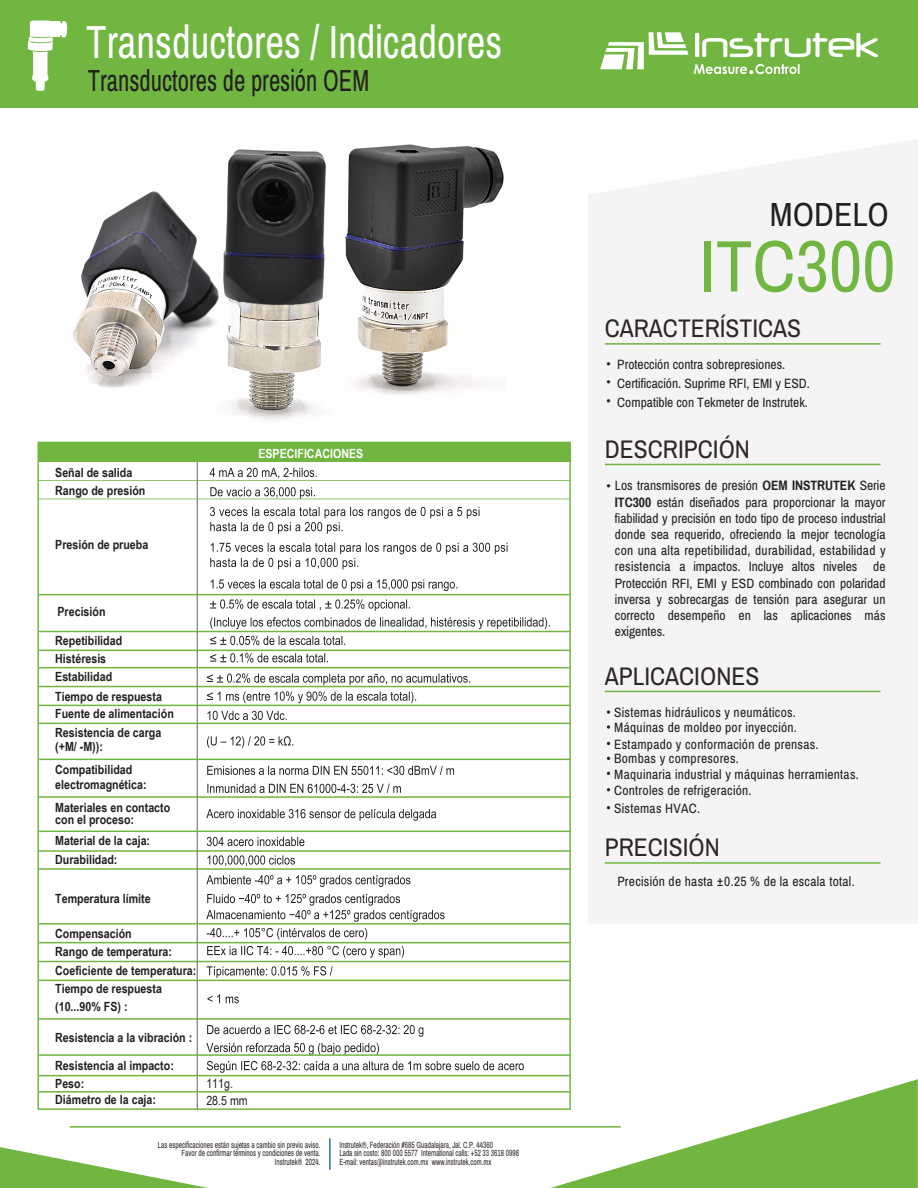
<style>
.page{position:relative;width:918px;height:1188px;background:#fff}
.page>*{position:absolute;margin:0;border:0;box-sizing:border-box;transform-origin:0 0}
.t1{font:73.05px "Archivo Narrow";color:#70b641}
.t2{font:46.5px "Archivo Narrow";color:#fff;scale:.88 1}
.t3{font:33.45px "Archivo Narrow";color:#231f20}
.t4{font:30.45px "Archivo Narrow";color:#231f20;scale:.81 1}
.t5{font:25.5px "Archivo Narrow";color:#2e2527}
.t6{font:15px "Archivo Narrow";color:#2e2527}
.t7{font:13.5px/16.2px "Archivo Narrow";letter-spacing:.02em;color:#231f20}
.t8{font:13.5px "Archivo Narrow";color:#231f20}
.t9{font:700 12.6px/18.5px "Arial Narrow";color:#231f20}
.t10{font:700 12.6px "Arial Narrow";color:#feffff}
.t11{font:12.6px "Arial Narrow";color:#231f20}
.t12{font:9px/8.7px "Archivo Narrow";color:#2e2527;text-align:right;scale:.81 1}
.s1{font-size:15px;color:#2e2527}
.s2{font-weight:700}
</style>
<div class="page">
<div style="left:0;top:0;width:918px;height:107px;background:#70b641"></div>
<svg style="left:600px;top:32px;width:278px;height:42px"></svg>
<svg style="left:38px;top:442px;width:533px;height:668px"></svg>
<div style="left:589px;top:139px;width:329px;height:784px;background:#f4f4f4"></div>
<hr style="left:70px;top:1126px;width:551px;height:2px;background:#70b641">
<hr style="left:329px;top:1138px;width:2px;height:32px;background:#2c6eaf">
<hr style="left:605px;top:343px;width:276px;height:2px;background:#70b641">
<hr style="left:605px;top:464px;width:276px;height:1px;background:#70b641">
<hr style="left:605px;top:691px;width:276px;height:1px;background:#70b641">
<hr style="left:605px;top:862px;width:276px;height:2px;background:#70b641">
<svg style="left:607px;top:710px;width:3px;height:4px"></svg>
<svg style="left:607px;top:725px;width:3px;height:4px"></svg>
<svg style="left:549px;top:1079px;width:369px;height:109px"></svg>
<svg style="left:0;top:1147px;width:208px;height:41px"></svg>
<svg style="left:28px;top:21px;width:39px;height:70px"></svg>
<img style="left:73px;top:144px;width:432px;height:277px">
<hr style="left:39px;top:594px;width:531px;height:1px;background:#70b641">
<hr style="left:39px;top:631px;width:531px;height:1px;background:#70b641">
<hr style="left:39px;top:650px;width:531px;height:1px;background:#70b641">
<hr style="left:39px;top:667px;width:531px;height:1px;background:#70b641">
<hr style="left:39px;top:686px;width:531px;height:1px;background:#70b641">
<hr style="left:39px;top:705px;width:531px;height:1px;background:#70b641">
<hr style="left:39px;top:723px;width:531px;height:1px;background:#70b641">
<hr style="left:39px;top:759px;width:531px;height:1px;background:#70b641">
<hr style="left:39px;top:796px;width:531px;height:2px;background:#70b641">
<hr style="left:39px;top:831px;width:531px;height:1px;background:#70b641">
<hr style="left:39px;top:850px;width:531px;height:2px;background:#70b641">
<hr style="left:39px;top:868px;width:531px;height:2px;background:#70b641">
<hr style="left:39px;top:923px;width:531px;height:2px;background:#70b641">
<hr style="left:39px;top:942px;width:531px;height:1px;background:#70b641">
<hr style="left:39px;top:961px;width:531px;height:1px;background:#70b641">
<hr style="left:39px;top:980px;width:531px;height:1px;background:#70b641">
<hr style="left:39px;top:1018px;width:531px;height:2px;background:#70b641">
<hr style="left:39px;top:1054px;width:531px;height:2px;background:#70b641">
<hr style="left:39px;top:1075px;width:531px;height:1px;background:#70b641">
<hr style="left:39px;top:1091px;width:531px;height:2px;background:#70b641">
<h2 class="t2" style="left:86px;top:13px;width:474px">Transductores / Indicadores</h2>
<h3 class="t4" style="left:88px;top:61px;width:349px">Transductores de presión OEM</h3>
<p class="t9" style="left:55px;top:463px;width:79px">Señal de salida</p>
<p class="t9" style="left:55px;top:481px;width:92px">Rango de presión</p>
<p class="t9" style="left:55px;top:535px;width:95px">Presión de prueba</p>
<p class="t10" style="left:258px;top:444px;width:106px">ESPECIFICACIONES</p>
<p class="t9" style="left:58px;top:602px;width:50px">Precisión</p>
<p class="t9" style="left:55px;top:649px;width:53px">Histéresis</p>
<p class="t9" style="left:55px;top:631px;width:69px">Repetibilidad</p>
<p class="t9" style="left:55px;top:666px;width:108px;line-height:19.6px">Estabilidad<br>Tiempo de respuesta</p>
<p class="t9" style="left:55px;top:703px;width:120px;line-height:19.4px">Fuente de alimentación<br>Resistencia de carga</p>
<p class="t9" style="left:55px;top:735px;width:79px;line-height:22.4px">(+M/ -M)):<br>Compatibilidad</p>
<p class="t9" style="left:55px;top:772px;width:117px;line-height:23.1px">electromagnética:<br>Materiales en contacto</p>
<p class="t9" style="left:55px;top:809px;width:96px;line-height:20.9px">con el proceso:<br>Material de la caja:</p>
<p class="t9" style="left:55px;top:850px;width:64px">Durabilidad:</p>
<p class="t9" style="left:55px;top:889px;width:97px">Temperatura límite</p>
<p class="t9" style="left:55px;top:923px;width:143px">Compensación<br>Rango de temperatura:<br>Coeficiente de temperatura:<br>Tiempo de respuesta (10...90% FS) :</p>
<p class="t9" style="left:55px;top:1027px;width:139px">Resistencia a la vibración :</p>
<p class="t9" style="left:55px;top:1056px;width:120px">Resistencia al impacto:</p>
<p class="t11" style="left:519px;top:1056px;width:7px">o</p>
<p class="t9" style="left:55px;top:1074px;width:31px">Peso:</p>
<p class="t11" style="left:206px;top:1092px;width:43px">28.5 mm</p>
<p class="t11" style="left:206px;top:1074px;width:28px">111g.</p>
<p class="t9" style="left:55px;top:1090px;width:102px">Diámetro de la caja:</p>
<p class="t12" style="left:158px;top:1140px;width:202px">Las especificaciones están sujetas a cambio sin previo aviso.<br>Favor de confirmar términos y condiciones de venta.<br>Instrutek® 2024.</p>
<p class="t12" style="left:339px;top:1140px;width:224px;text-align:left">Instrutek®, Federación #685 Guadalajara, Jal. C.P. 44360<br>Lada sin costo: 800 000 5577 International calls: +52 33 3618 0998<br>E-mail: ventas@instrutek.com.mx www.instrutek.com.mx</p>
<h3 class="t3" style="left:770px;top:194px;width:121px">MODELO</h3>
<h1 class="t1" style="left:699px;top:222px;width:198px">ITC300</h1>
<h3 class="t5" style="left:605px;top:313px;width:198px">CARACTERÍSTICAS</h3>
<p class="t8" style="left:606px;top:357px;width:180px"><span class="s1">•</span> Protección contra sobrepresiones.</p>
<p class="t8" style="left:606px;top:375px;width:205px"><span class="s1">•</span> Certificación. Suprime RFI, EMI y ESD.</p>
<p class="t8" style="left:606px;top:394px;width:203px"><span class="s1">•</span> Compatible con Tekmeter de Instrutek.</p>
<h3 class="t5" style="left:605px;top:434px;width:147px">DESCRIPCIÓN</h3>
<p class="t7" style="left:615px;top:478px;width:272px;text-align:justify">Los transmisores de presión <span class="s2">OEM INSTRUTEK</span> Serie <span class="s2">ITC300</span> están diseñados para proporcionar la mayor fiabilidad y precisión en todo tipo de proceso industrial donde sea requerido, ofreciendo la mejor tecnología con una alta repetibilidad, durabilidad, estabilidad y resistencia a impactos. Incluye altos niveles de Protección RFI, EMI y ESD combinado con polaridad inversa y sobrecargas de tensión para asegurar un correcto desempeño en las aplicaciones más exigentes.</p>
<p class="t6" style="left:606px;top:477px;width:6px">•</p>
<h3 class="t5" style="left:605px;top:661px;width:156px">APLICACIONES</h3>
<p class="t7" style="left:614px;top:705px;width:184px;line-height:15px">Sistemas hidráulicos y neumáticos.<br>Máquinas de moldeo por inyección.</p>
<p class="t7" style="left:614px;top:737px;width:246px;line-height:15px">Estampado y conformación de prensas.<br>Bombas y compresores.<br>Maquinaria industrial y máquinas herramientas.</p>
<p class="t7" style="left:614px;top:782px;width:139px;line-height:17.2px">Controles de refrigeración.<br>Sistemas HVAC.</p>
<h3 class="t5" style="left:605px;top:832px;width:117px">PRECISIÓN</h3>
<p class="t7" style="left:617px;top:873px;width:239px">Precisión de hasta ±0.25 % de la escala total.</p>
</div>
